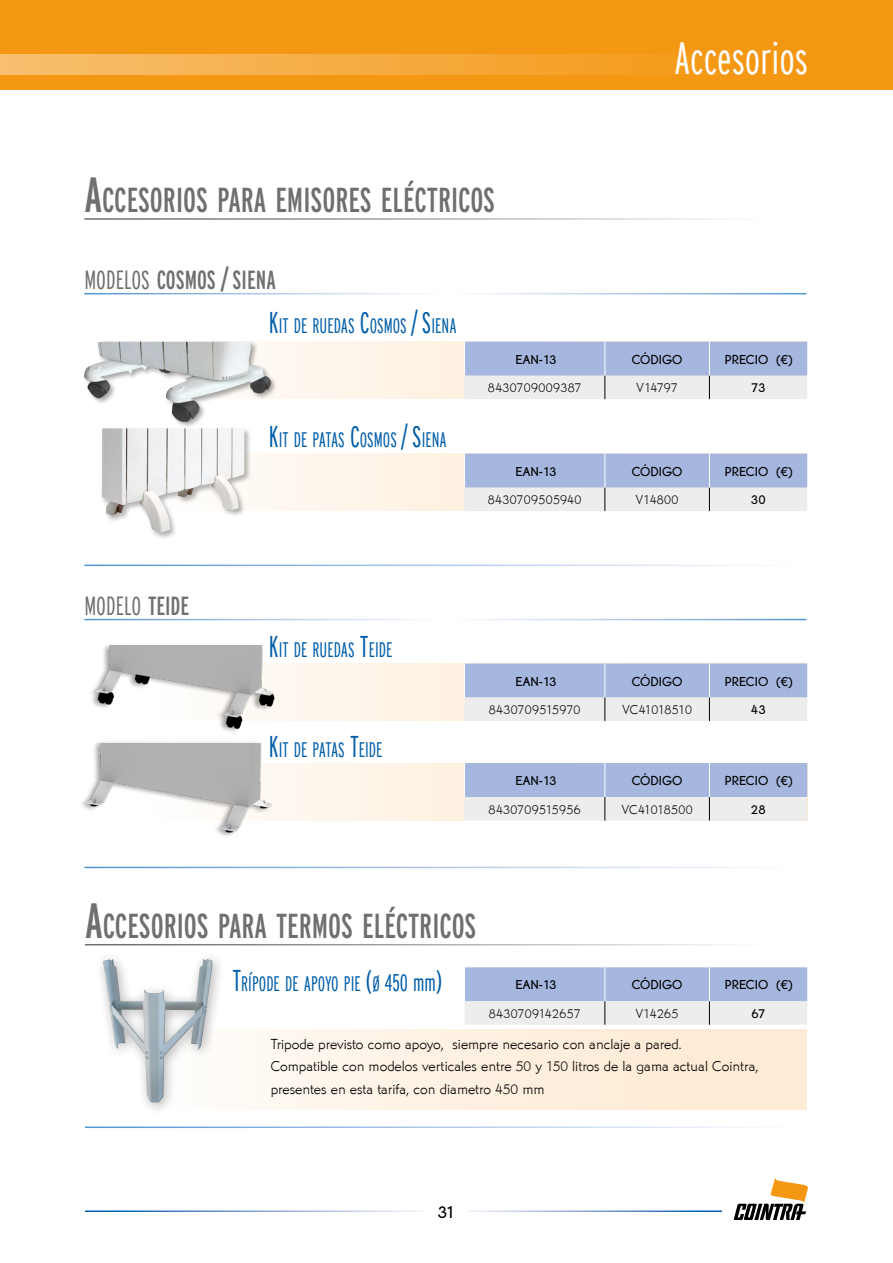
<style>
.page{position:relative;width:893px;height:1263px;background:#fff}
.page>*{position:absolute;margin:0;border:0;box-sizing:border-box;transform-origin:0 0}
.t1{font:300 extra-condensed 45px "Interstate";color:#fff}
.t2{font:extra-condensed 34.65px "Interstate";color:#706f6f}
.t3{font:extra-condensed 26.25px "Interstate";color:#706f6f}
.t4{font:300 extra-condensed 26.25px "Interstate";color:#706f6f}
.t5{font:300 extra-condensed 21px "Interstate";color:#005da9;scale:.95 1}
.t6{font:500 18px "Martin Got URWTOT";color:#000}
.t7{font:15px/22.5px "Martin Got URWT Ligh";color:#000}
.t8{font:500 13.5px "Martin Got URWTOT";color:#000}
.t9{font:13.5px "Martin Got URWT Ligh";letter-spacing:.03em;color:#000}
.t10{font:13.5px "Martin Got URWT Ligh";letter-spacing:-.02em;color:#000}
.t11{font:13.5px "Martin Got URWT Ligh";letter-spacing:.005em;color:#000}
.s1{font-size:49.5px}
.s2{font-weight:300}
.s3{font-size:28.5px}
.s4{font-size:30px}
.s5{font-weight:400}
.s6{font-size:24px}
</style>
<div class="page">
<div style="left:0;top:0;width:893px;height:90px;background:#f49712"></div>
<svg style="left:734px;top:1178px;width:74px;height:42px"></svg>
<div style="left:0;top:54px;width:760px;height:21px;background:linear-gradient(to right,#f8bf6f,#f49712)"></div>
<div style="left:157px;top:342px;width:649px;height:57px;background:#fef4e9"></div>
<div style="left:157px;top:663px;width:649px;height:58px;background:#fef4e9"></div>
<div style="left:157px;top:454px;width:649px;height:57px;background:#fef5ea"></div>
<div style="left:153px;top:764px;width:654px;height:57px;background:#fef4e7"></div>
<hr style="left:464px;top:342px;width:1px;height:34px;background:#fff">
<svg style="left:465px;top:342px;width:342px;height:57px;background:#c2cce4"></svg>
<hr style="left:464px;top:663px;width:1px;height:34px;background:#fff">
<svg style="left:465px;top:663px;width:342px;height:58px;background:#c2cde3"></svg>
<hr style="left:464px;top:454px;width:1px;height:34px;background:#fff">
<svg style="left:465px;top:454px;width:342px;height:57px;background:#c2cce4"></svg>
<hr style="left:464px;top:763px;width:1px;height:34px;background:#fff">
<svg style="left:465px;top:763px;width:342px;height:57px;background:#c1cce3"></svg>
<div style="left:83px;top:340px;width:195px;height:88px;background:#000;opacity:.35"></div>
<img style="left:83px;top:342px;width:193px;height:85px">
<div style="left:100px;top:427px;width:152px;height:113px;background:#000;opacity:.3"></div>
<img style="left:102px;top:428px;width:142px;height:104px">
<div style="left:88px;top:642px;width:186px;height:92px;background:#000;opacity:.35"></div>
<img style="left:88px;top:646px;width:187px;height:88px">
<div style="left:78px;top:740px;width:194px;height:98px;background:#000;opacity:.35"></div>
<img style="left:84px;top:743px;width:216px;height:90px">
<svg style="left:244px;top:1030px;width:563px;height:80px;background:#feefdf"></svg>
<svg style="left:465px;top:967px;width:342px;height:58px;background:#c2cde4"></svg>
<div style="left:94px;top:950px;width:131px;height:165px;background:#000;opacity:.3"></div>
<img style="left:103px;top:959px;width:109px;height:143px">
<h2 class="t2" style="left:84px;top:180px;width:31px"><span class="s1">A</span>CCESORIOS</h2>
<h2 class="t2" style="left:217px;top:180px;width:99px">PARA EMISORES</h2>
<h2 class="t2" style="left:381px;top:180px;width:46px">ELÉCTRICOS</h2>
<h3 class="t3" style="left:84px;top:265px;width:158px"><span class="s2">MODELOS</span> COSMOS <span class="s3">/</span> SIENA</h3>
<h3 class="t5" style="left:269px;top:314px;width:199px"><span class="s4">K</span>IT DE RUEDAS <span class="s4">C</span>OSMOS <span class="s4">/ S</span>IENA</h3>
<h1 class="t1" style="left:674px;top:32px;width:135px">Accesorios</h1>
<h3 class="t5" style="left:269px;top:428px;width:189px"><span class="s4">K</span>IT DE PATAS <span class="s4">C</span>OSMOS <span class="s4">/ S</span>IENA</h3>
<p class="t8" style="left:516px;top:351px;width:43px">EAN-13</p>
<p class="t8" style="left:632px;top:351px;width:52px">CÓDIGO</p>
<p class="t8" style="left:725px;top:351px;width:69px">PRECIO (€)</p>
<p class="t9" style="left:488px;top:380px;width:95px">8430709009387</p>
<p class="t9" style="left:637px;top:380px;width:43px">V14797</p>
<p class="t8" style="left:751px;top:380px;width:16px">73</p>
<p class="t8" style="left:516px;top:463px;width:43px">EAN-13</p>
<p class="t8" style="left:632px;top:463px;width:52px">CÓDIGO</p>
<p class="t8" style="left:725px;top:463px;width:69px">PRECIO (€)</p>
<p class="t9" style="left:488px;top:492px;width:95px">8430709505940</p>
<p class="t9" style="left:636px;top:492px;width:44px">V14800</p>
<p class="t8" style="left:751px;top:492px;width:16px">30</p>
<h3 class="t4" style="left:84px;top:591px;width:104px">MODELO <span class="s5">TEIDE</span></h3>
<h3 class="t5" style="left:269px;top:638px;width:130px"><span class="s4">K</span>IT DE RUEDAS <span class="s4">T</span>EIDE</h3>
<h3 class="t5" style="left:269px;top:738px;width:119px"><span class="s4">K</span>IT DE PATAS <span class="s4">T</span>EIDE</h3>
<p class="t8" style="left:516px;top:673px;width:43px">EAN-13</p>
<p class="t8" style="left:632px;top:673px;width:52px">CÓDIGO</p>
<p class="t8" style="left:725px;top:673px;width:69px">PRECIO (€)</p>
<p class="t9" style="left:489px;top:702px;width:93px">8430709515970</p>
<p class="t10" style="left:622px;top:702px;width:71px">VC41018510</p>
<p class="t8" style="left:751px;top:702px;width:16px">43</p>
<p class="t8" style="left:516px;top:773px;width:43px">EAN-13</p>
<p class="t8" style="left:632px;top:773px;width:52px">CÓDIGO</p>
<p class="t8" style="left:725px;top:773px;width:69px">PRECIO (€)</p>
<p class="t9" style="left:489px;top:801px;width:94px">8430709515956</p>
<p class="t11" style="left:622px;top:801px;width:72px">VC41018500</p>
<p class="t8" style="left:751px;top:801px;width:16px">28</p>
<h2 class="t2" style="left:85px;top:906px;width:31px"><span class="s1">A</span>CCESORIOS</h2>
<h2 class="t2" style="left:218px;top:906px;width:191px">PARA TERMOS ELÉCTRICOS</h2>
<h3 class="t5" style="left:232px;top:972px;width:222px"><span class="s4">T</span>RÍPODE DE APOYO PIE <span class="s4">(</span>Ø <span class="s6">450</span> <span class="s6">mm</span><span class="s4">)</span></h3>
<p class="t8" style="left:516px;top:977px;width:43px">EAN-13</p>
<p class="t8" style="left:632px;top:977px;width:52px">CÓDIGO</p>
<p class="t8" style="left:725px;top:977px;width:69px">PRECIO (€)</p>
<p class="t9" style="left:489px;top:1006px;width:93px">8430709142657</p>
<p class="t9" style="left:636px;top:1006px;width:44px">V14265</p>
<p class="t8" style="left:751px;top:1005px;width:16px">67</p>
<p class="t7" style="left:271px;top:1032px;width:489px">Tripode previsto como apoyo, siempre necesario con anclaje a pared.<br>Compatible con modelos verticales entre 50 y 150 litros de la gama actual Cointra, presentes en esta tarifa, con diametro 450 mm</p>
<p class="t6" style="left:437px;top:1202px;width:20px">31</p>
</div>
